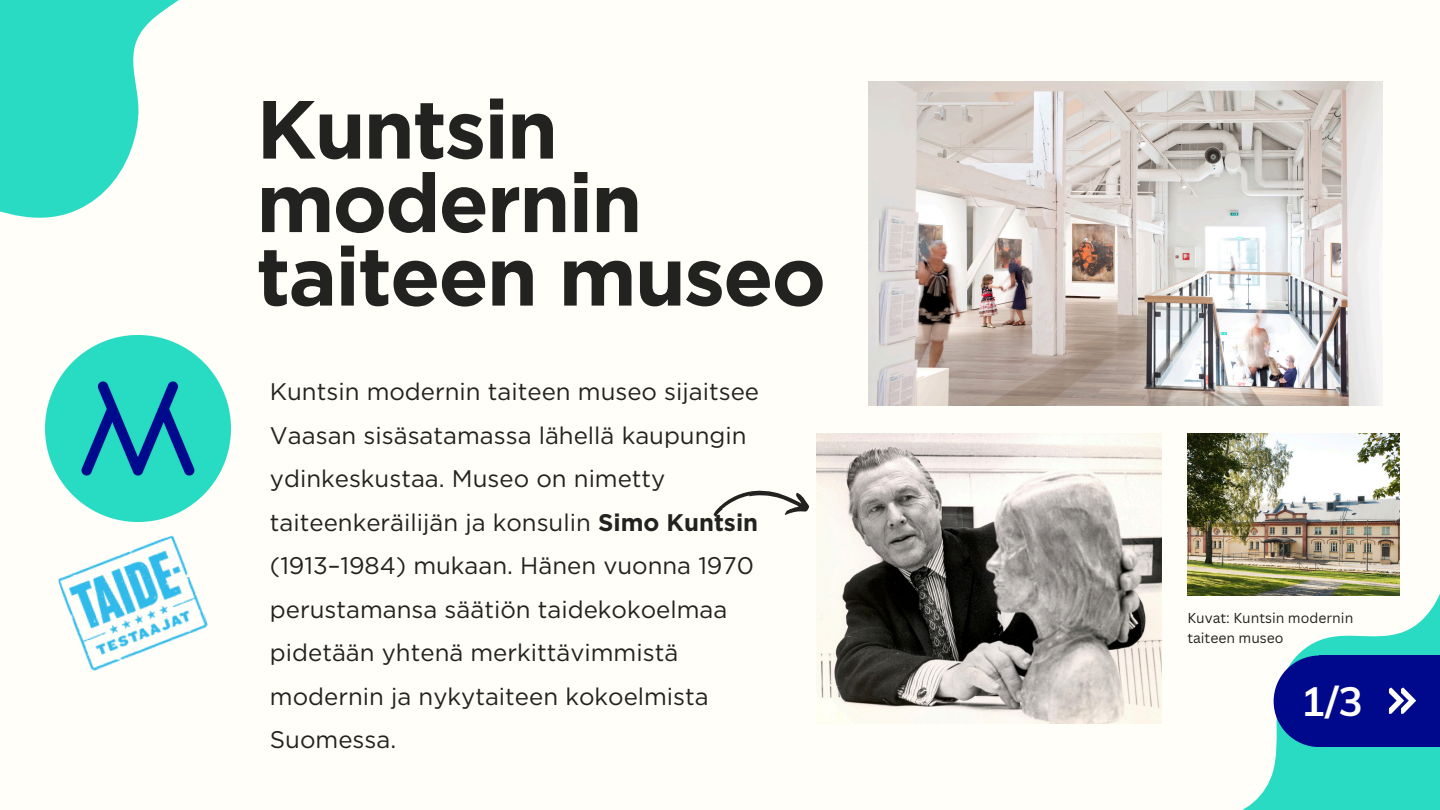
<style>
.page{position:relative;width:1440px;height:810px;background:#fffef8}
.page>*{position:absolute;margin:0;border:0;box-sizing:border-box;transform-origin:0 0}
.t1{font:700 82.3px/73.5px "Gotham";letter-spacing:-.025em;color:#222221}
.t2{font:700 41px "Muli";color:#fffef8}
.t3{font:24px/43.5px "Gotham";color:#222221}
.t4{font:14px/19.5px "Canva Sans";color:#222221}
.s1{font-weight:700}
</style>
<div class="page">
<svg style="left:1141px;top:433px;width:299px;height:377px"></svg>
<img style="left:816px;top:433px;width:345px;height:290px">
<img style="left:869px;top:81px;width:513px;height:325px">
<img style="left:1187px;top:433px;width:213px;height:162px">
<svg style="left:713px;top:490px;width:96px;height:27px"></svg>
<div style="left:1319px;top:656px;width:121px;height:91px;background:#00098c"></div>
<div style="left:1274px;top:656px;width:91px;height:91px;background:#00098c;border-radius:50%"></div>
<svg style="left:1389px;top:688px;width:27px;height:26px"></svg>
<img style="left:45px;top:336px;width:185px;height:185px">
<svg style="left:0;top:0;width:179px;height:218px;fill:#29dbc3"></svg>
<img style="left:58px;top:535px;width:150px;height:136px">
<p class="t1" style="left:256px;top:92px;width:571px">Kuntsin modernin taiteen museo</p>
<p class="t3" style="left:270px;top:370px;width:491px">Kuntsin modernin taiteen museo sijaitsee Vaasan sisäsatamassa lähellä kaupungin ydinkeskustaa. Museo on nimetty taiteenkeräilijän ja konsulin <span class="s1">Simo Kuntsin </span>(1913–1984) mukaan. Hänen vuonna 1970 perustamansa säätiön taidekokoelmaa pidetään yhtenä merkittävimmistä modernin ja nykytaiteen kokoelmista Suomessa.</p>
<p class="t4" style="left:1187px;top:608px;width:168px">Kuvat: Kuntsin modernin taiteen museo</p>
<p class="t2" style="left:1301px;top:674px;width:64px">1/3</p>
</div>
